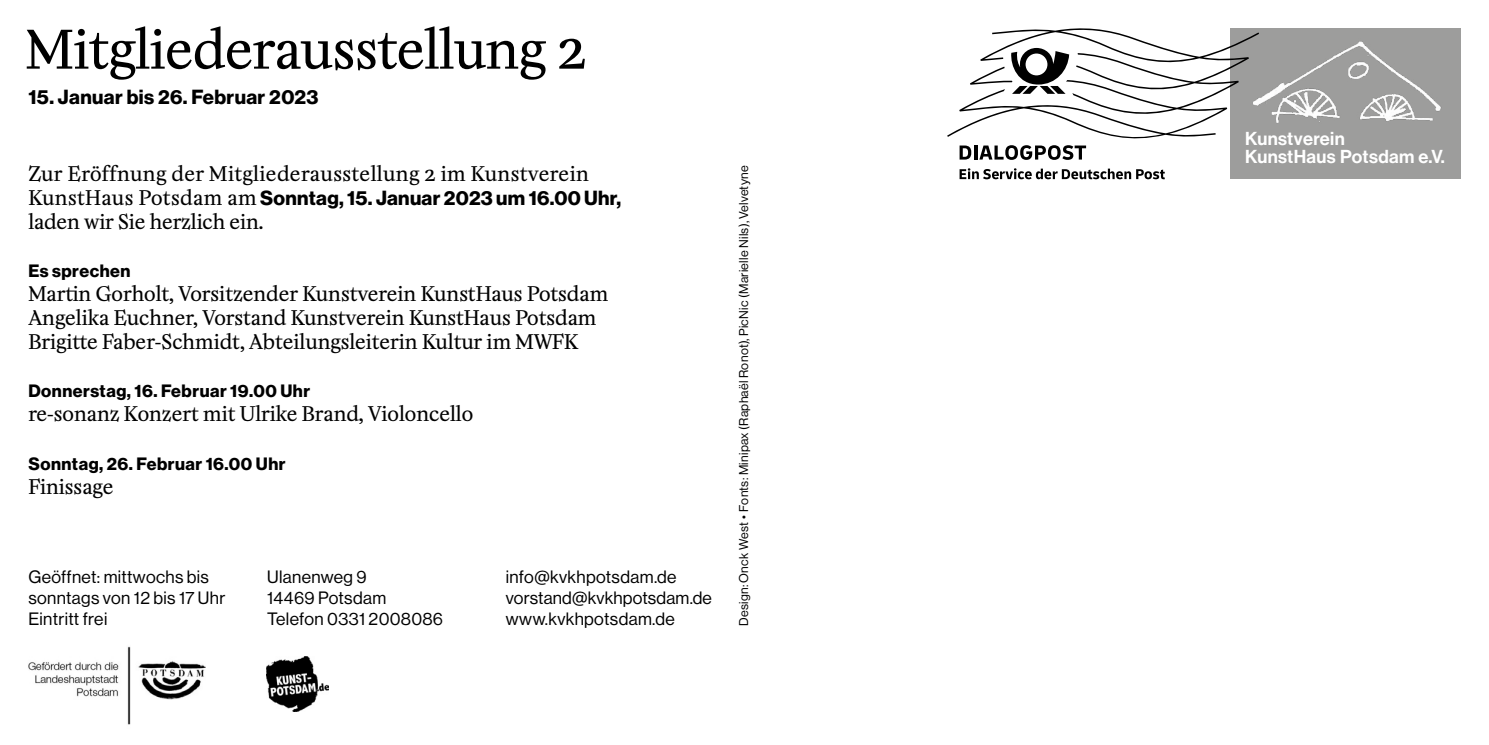
<style>
.page{position:relative;width:1489px;height:745px;background:#fff}
.page>*{position:absolute;margin:0;border:0;box-sizing:border-box;transform-origin:0 0}
.t1{font:52.5px "Minipax";letter-spacing:-.01em;color:#000}
.t2{font:20px/24px "Minipax";color:#000}
.t3{font:20px "N Haas Grotesk DS Pro 75 Bd";letter-spacing:.015em;color:#000}
.t4{font:20px "Minipax";letter-spacing:.02em;color:#000}
.t5{font:18.25px/18.2px "N Haas Grotesk DS Pro 65 Md";letter-spacing:.02em;color:#fff}
.t6{font:17.5px/21px "N Haas Grotesk DS Pro 55 Rg";letter-spacing:.02em;color:#000}
.t7{font:17.5px "N Haas Grotesk DS Pro 75 Bd";letter-spacing:.03em;color:#000}
.t8{font:12.5px "N Haas Grotesk DS Pro 55 Rg";letter-spacing:.02em;color:#000}
.s1{font-family:"Minipax"}
</style>
<div class="page">
<img style="left:28px;top:646px;width:178px;height:79px">
<img style="left:267px;top:656px;width:61px;height:55px">
<div style="left:1230px;top:28px;width:230px;height:151px;background:#9d9d9c"></div>
<img style="left:1258px;top:41px;width:183px;height:82px">
<div style="left:947px;top:28px;width:311px;height:151px;background:#fff"></div>
<svg style="left:959px;top:168px;width:205px;height:11px"></svg>
<svg style="left:947px;top:28px;width:311px;height:132px"></svg>
<h1 class="t1" style="left:26px;top:18px;width:562px">Mitgliederausstellung 2</h1>
<p class="t3" style="left:28px;top:85px;width:292px">15. Januar bis 26. Februar 2023</p>
<p class="t4" style="left:28px;top:162px;width:562px">Zur Eröffnung der Mitgliederausstellung 2 im Kunstverein</p>
<p class="t3" style="left:28px;top:186px;width:594px"><span class="s1">KunstHaus Potsdam am</span> Sonntag, 15. Januar 2023 um 16.00 Uhr,</p>
<p class="t2" style="left:28px;top:211px;width:236px">laden wir Sie herzlich ein.</p>
<p class="t7" style="left:28px;top:261px;width:104px">Es sprechen</p>
<p class="t2" style="left:28px;top:283px;width:581px">Martin Gorholt, Vorsitzender Kunstverein KunstHaus Potsdam<br>Angelika Euchner, Vorstand Kunstverein KunstHaus Potsdam<br>Brigitte Faber-Schmidt, Abteilungsleiterin Kultur im MWFK</p>
<p class="t7" style="left:28px;top:381px;width:283px">Donnerstag, 16. Februar 19.00 Uhr</p>
<p class="t2" style="left:28px;top:403px;width:446px">re-sonanz Konzert mit Ulrike Brand, Violoncello</p>
<p class="t7" style="left:28px;top:453px;width:259px">Sonntag, 26. Februar 16.00 Uhr</p>
<p class="t2" style="left:28px;top:475px;width:87px">Finissage</p>
<p class="t6" style="left:28px;top:566px;width:198px">Geöffnet: mittwochs bis sonntags von 12 bis 17 Uhr<br>Eintritt frei</p>
<p class="t6" style="left:267px;top:566px;width:177px">Ulanenweg 9<br>14469 Potsdam<br>Telefon 0331 2008086</p>
<p class="t6" style="left:506px;top:566px;width:208px">info@kvkhpotsdam.de vorstand@kvkhpotsdam.de www.kvkhpotsdam.de</p>
<p class="t8" style="left:736px;top:625px;width:462px;rotate:-90deg">Design: Onck West • Fonts: Minipax (Raphaël Ronot), PicNic (Marielle Nils), Velvetyne</p>
<p class="t5" style="left:1244px;top:129px;width:201px">Kunstverein<br>KunstHaus Potsdam e.V.</p>
</div>
